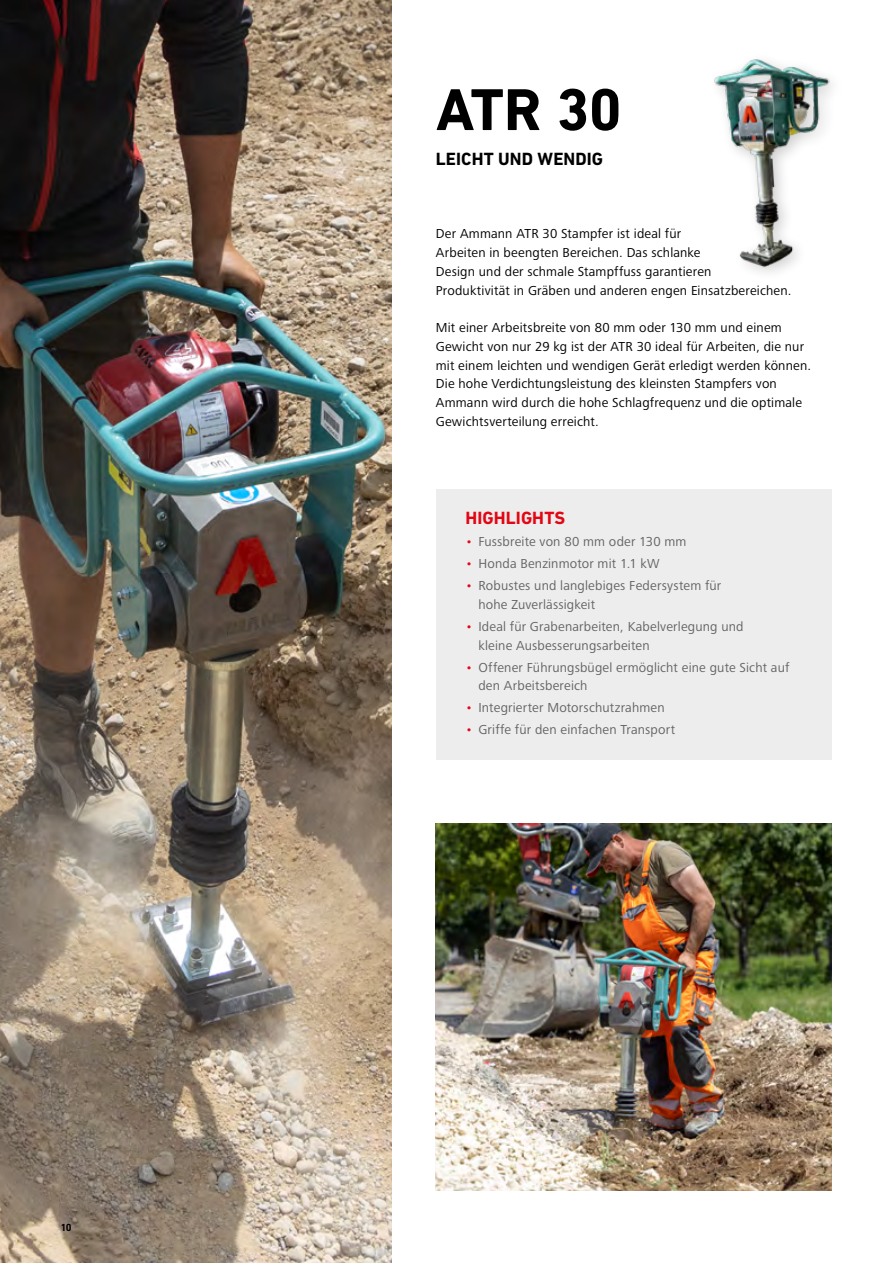
<style>
.page{position:relative;width:893px;height:1263px;background:#fff}
.page>*{position:absolute;margin:0;border:0;box-sizing:border-box;transform-origin:0 0}
.t1{font:700 60px "DIN Next LT Pro";color:#000}
.t2{font:700 18px "DIN Next LT Pro";letter-spacing:.005em;color:#000}
.t3{font:700 18px "DIN Next LT Pro";letter-spacing:.005em;color:#e30613}
.t4{font:13.5px/18.8px "Frutiger Next LTW1 G";letter-spacing:.015em;color:#000}
.t5{font:13.5px/18.8px "Frutiger Next LTW1 G";letter-spacing:.015em;color:#646363}
.t6{font:700 10.5px "DIN Next LT Pro";color:#000}
.s1{color:#e30613}
</style>
<div class="page">
<img style="left:436px;top:823px;width:395px;height:368px">
<img style="left:0;top:0;width:391px;height:1263px">
<img style="left:714px;top:59px;width:118px;height:214px">
<div style="left:436px;top:490px;width:395px;height:270px;background:#ededed"></div>
<p class="t6" style="left:62px;top:1221px;width:12px">10</p>
<h1 class="t1" style="left:436px;top:75px;width:188px">ATR 30</h1>
<h2 class="t2" style="left:436px;top:148px;width:169px">LEICHT UND WENDIG</h2>
<p class="t4" style="left:436px;top:225px;width:357px">Der Ammann ATR 30 Stampfer ist ideal für<br>Arbeiten in beengten Bereichen. Das schlanke<br>Design und der schmale Stampffuss garantieren<br>Produktivität in Gräben und anderen engen Einsatzbereichen.</p>
<p class="t4" style="left:436px;top:319px;width:377px">Mit einer Arbeitsbreite von 80 mm oder 130 mm und einem Gewicht von nur 29 kg ist der ATR 30 ideal für Arbeiten, die nur mit einem leichten und wendigen Gerät erledigt werden können.<br>Die hohe Verdichtungsleistung des kleinsten Stampfers von Ammann wird durch die hohe Schlagfrequenz und die optimale Gewichtsverteilung erreicht.</p>
<h2 class="t3" style="left:466px;top:508px;width:101px">HIGHLIGHTS</h2>
<p class="t5" style="left:466px;top:533px;width:222px"><span class="s1">•</span> Fussbreite von 80 mm oder 130 mm</p>
<p class="t5" style="left:466px;top:555px;width:196px"><span class="s1">•</span> Honda Benzinmotor mit 1.1 kW</p>
<p class="t5" style="left:478px;top:577px;width:244px;text-indent:-13px"><span class="s1">•</span> Robustes und langlebiges Federsystem für hohe Zuverlässigkeit</p>
<p class="t5" style="left:478px;top:617px;width:267px;text-indent:-13px"><span class="s1">•</span> Ideal für Grabenarbeiten, Kabelverlegung und kleine Ausbesserungsarbeiten</p>
<p class="t5" style="left:478px;top:658px;width:312px;text-indent:-13px"><span class="s1">•</span> Offener Führungsbügel ermöglicht eine gute Sicht auf den Arbeitsbereich</p>
<p class="t5" style="left:466px;top:699px;width:201px"><span class="s1">•</span> Integrierter Motorschutzrahmen</p>
<p class="t5" style="left:466px;top:721px;width:211px"><span class="s1">•</span> Griffe für den einfachen Transport</p>
</div>
